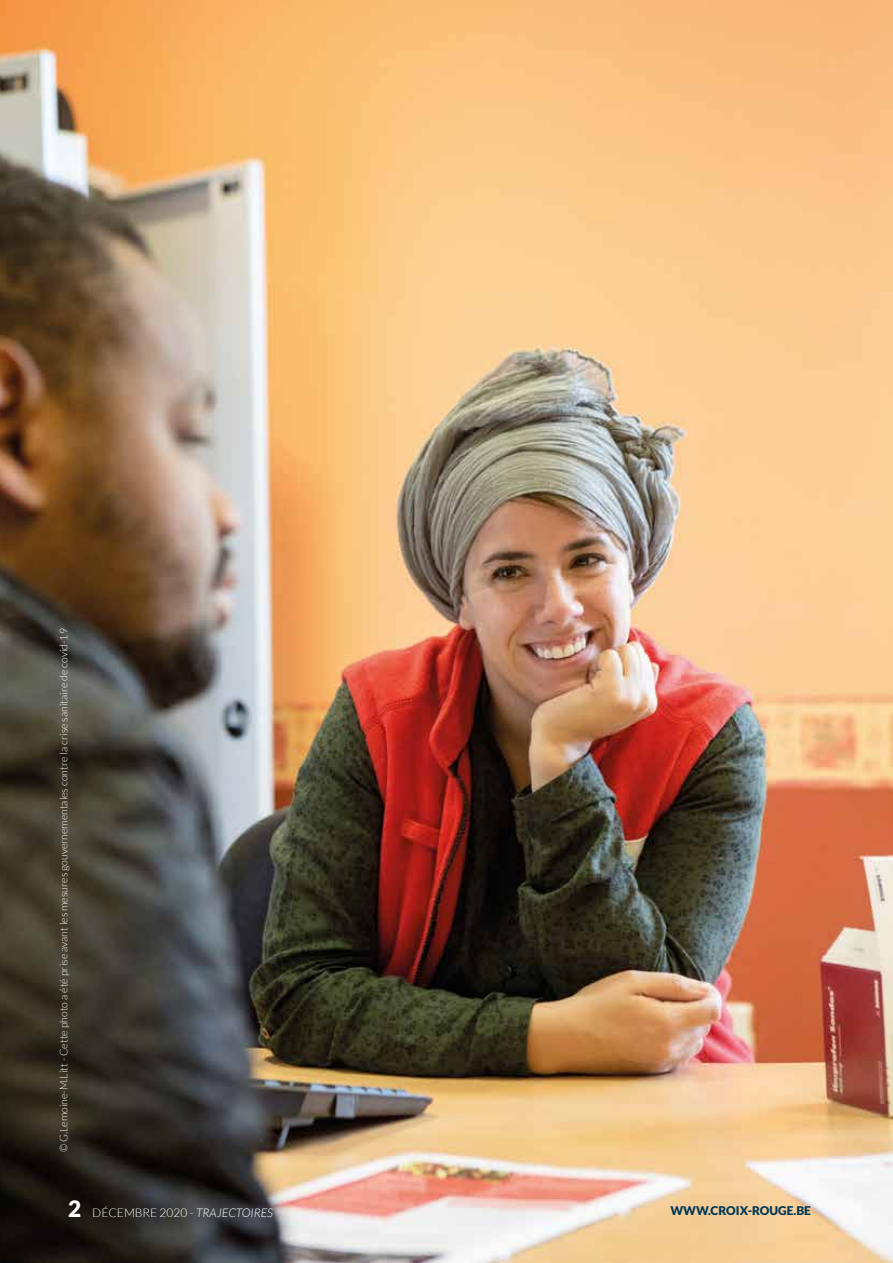
<style>
.page{position:relative;width:893px;height:1263px;background:#fff}
.page>*{position:absolute;margin:0;border:0;box-sizing:border-box;transform-origin:0 0}
.t1{font:300 12px "Lato";color:#fff}
.t2{font:900 12px "Lato";color:#003855}
.t3{font:300 10.5px "Lato";color:#fff}
.s1{font-weight:900;font-size:22.5px}
.s2{font-style:italic}
</style>
<div class="page">
<img style="left:0;top:0;width:893px;height:1263px">
<p class="t3" style="left:58px;top:1152px;width:525px;rotate:-90deg">© G.Lemoine-M.Litt - Cette photo a été prise avant les mesures gouvernementales contre la crise sanitaire de covid-19</p>
<p class="t1" style="left:68px;top:1206px;width:207px"><span class="s1">2</span> DÉCEMBRE 2020 - <span class="s2">TRAJECTOIRES</span></p>
<p class="t2" style="left:670px;top:1204px;width:142px">WWW.CROIX-ROUGE.BE</p>
</div>
